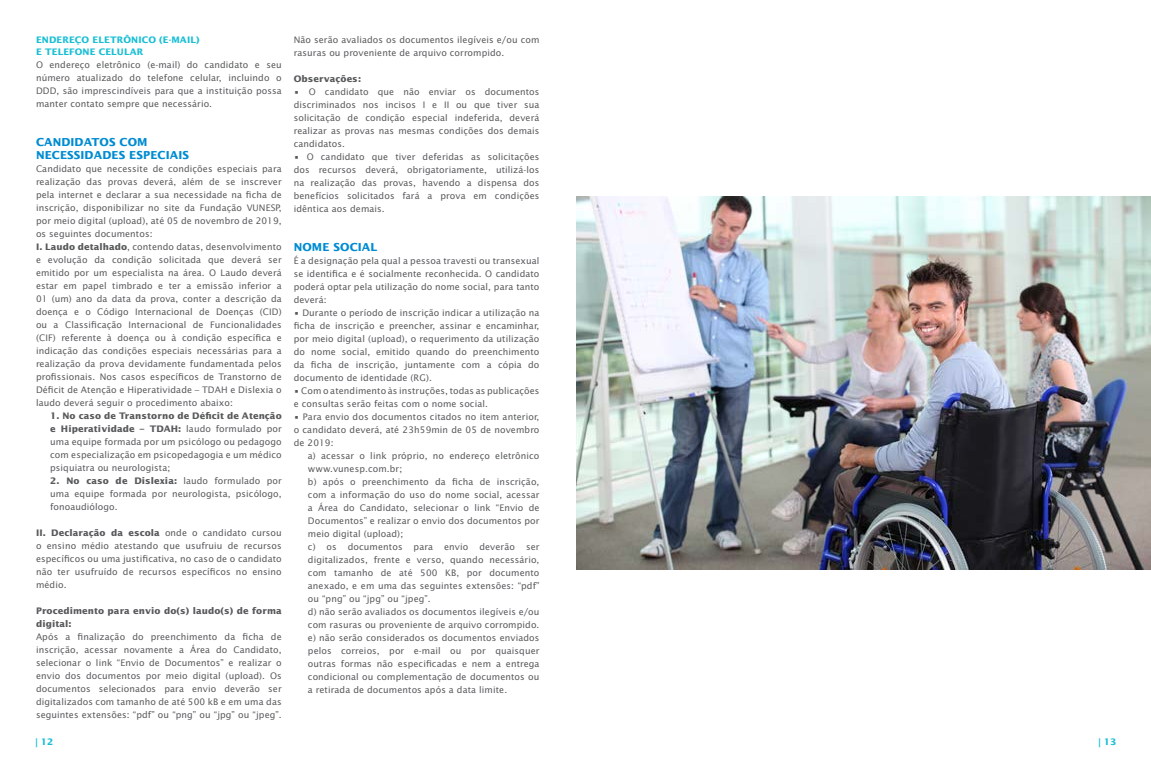
<style>
.page{position:relative;width:1151px;height:766px;background:#fff}
.page>*{position:absolute;margin:0;border:0;box-sizing:border-box;transform-origin:0 0}
.t1{font:700 11px/13px "Lucida Sans Std";letter-spacing:.01em;color:#008cd2}
.t2{font:9px/13px "Lucida Sans Std";letter-spacing:.01em;color:#58595b;text-align:justify}
.t3{font:700 9px/13px "Lucida Sans Std";letter-spacing:.01em;color:#58595b}
.t4{font:700 9px/12px "Lucida Sans Std";letter-spacing:.01em;color:#1abfd5}
.s1{font-weight:700}
</style>
<div class="page">
<img style="left:576px;top:196px;width:574px;height:373px">
<p class="t4" style="left:36px;top:34px;width:165px">ENDEREÇO ELETRÔNICO (E-MAIL)<br>E TELEFONE CELULAR</p>
<p class="t2" style="left:36px;top:58px;width:247px">O endereço eletrônico (e-mail) do candidato e seu número atualizado do telefone celular, incluindo o DDD, são imprescindíveis para que a instituição possa manter contato sempre que necessário.</p>
<p class="t1" style="left:36px;top:136px;width:154px">CANDIDATOS COM<br>NECESSIDADES ESPECIAIS</p>
<p class="t2" style="left:36px;top:162px;width:247px;text-align:left">Candidato que necessite de condições especiais para realização das provas deverá, além de se inscrever pela internet e declarar a sua necessidade na ficha de inscrição, disponibilizar no site da Fundação VUNESP, por meio digital (upload), até 05 de novembro de 2019, os seguintes documentos:<br><span class="s1">I. Laudo detalhado</span>, contendo datas, desenvolvimento e evolução da condição solicitada que deverá ser emitido por um especialista na área. O Laudo deverá estar em papel timbrado e ter a emissão inferior a 01 (um) ano da data da prova, conter a descrição da doença e o Código Internacional de Doenças (CID) ou a Classificação Internacional de Funcionalidades (CIF) referente à doença ou à condição específica e indicação das condições especiais necessárias para a realização da prova devidamente fundamentada pelos profissionais. Nos casos específicos de Transtorno de Déficit de Atenção e Hiperatividade – TDAH e Dislexia o laudo deverá seguir o procedimento abaixo:</p>
<p class="t2" style="left:50px;top:409px;width:233px"><span class="s1">1. No caso de Transtorno de Déficit de Atenção e Hiperatividade – TDAH:</span> laudo formulado por uma equipe formada por um psicólogo ou pedagogo com especialização em psicopedagogia e um médico psiquiatra ou neurologista;</p>
<p class="t2" style="left:50px;top:474px;width:233px"><span class="s1">2. No caso de Dislexia:</span> laudo formulado por uma equipe formada por neurologista, psicólogo, fonoaudiólogo.</p>
<p class="t2" style="left:36px;top:526px;width:247px"><span class="s1">II. Declaração da escola</span> onde o candidato cursou o ensino médio atestando que usufruiu de recursos específicos ou uma justificativa, no caso de o candidato não ter usufruído de recursos específicos no ensino médio.</p>
<p class="t3" style="left:36px;top:604px;width:247px">Procedimento para envio do(s) laudo(s) de forma digital:</p>
<p class="t2" style="left:36px;top:630px;width:247px">Após a finalização do preenchimento da ficha de inscrição, acessar novamente a Área do Candidato, selecionar o link “Envio de Documentos” e realizar o envio dos documentos por meio digital (upload). Os documentos selecionados para envio deverão ser digitalizados com tamanho de até 500 kB e em uma das seguintes extensões: “pdf” ou “png” ou “jpg” ou “jpeg”.</p>
<p class="t2" style="left:294px;top:33px;width:247px">Não serão avaliados os documentos ilegíveis e/ou com rasuras ou proveniente de arquivo corrompido.</p>
<p class="t3" style="left:294px;top:72px;width:69px">Observações:</p>
<p class="t2" style="left:294px;top:85px;width:247px">• O candidato que não enviar os documentos discriminados nos incisos I e II ou que tiver sua solicitação de condição especial indeferida, deverá realizar as provas nas mesmas condições dos demais candidatos.</p>
<p class="t2" style="left:294px;top:150px;width:247px">• O candidato que tiver deferidas as solicitações dos recursos deverá, obrigatoriamente, utilizá-los na realização das provas, havendo a dispensa dos benefícios solicitados fará a prova em condições idêntica aos demais.</p>
<p class="t1" style="left:294px;top:241px;width:85px">NOME SOCIAL</p>
<p class="t2" style="left:294px;top:254px;width:247px">É a designação pela qual a pessoa travesti ou transexual se identifica e é socialmente reconhecida. O candidato poderá optar pela utilização do nome social, para tanto deverá:</p>
<p class="t2" style="left:294px;top:306px;width:247px">• Durante o período de inscrição indicar a utilização na ficha de inscrição e preencher, assinar e encaminhar, por meio digital (upload), o requerimento da utilização do nome social, emitido quando do preenchimento da ficha de inscrição, juntamente com a cópia do documento de identidade (RG).</p>
<p class="t2" style="left:294px;top:384px;width:247px">• Com o atendimento às instruções, todas as publicações e consultas serão feitas com o nome social.</p>
<p class="t2" style="left:294px;top:410px;width:247px">• Para envio dos documentos citados no item anterior, o candidato deverá, até 23h59min de 05 de novembro de 2019:</p>
<p class="t2" style="left:308px;top:449px;width:233px;text-align:left">a) acessar o link próprio, no endereço eletrônico www.vunesp.com.br;<br>b) após o preenchimento da ficha de inscrição, com a informação do uso do nome social, acessar a Área do Candidato, selecionar o link “Envio de Documentos” e realizar o envio dos documentos por meio digital (upload);<br>c) os documentos para envio deverão ser digitalizados, frente e verso, quando necessário, com tamanho de até 500 KB, por documento anexado, e em uma das seguintes extensões: “pdf” ou “png” ou “jpg” ou “jpeg”.<br>d) não serão avaliados os documentos ilegíveis e/ou com rasuras ou proveniente de arquivo corrompido. e) não serão considerados os documentos enviados pelos correios, por e-mail ou por quaisquer outras formas não especificadas e nem a entrega condicional ou complementação de documentos ou a retirada de documentos após a data limite.</p>
<p class="t4" style="left:36px;top:735px;width:19px">| 12</p>
<p class="t4" style="left:1098px;top:735px;width:19px">| 13</p>
</div>
